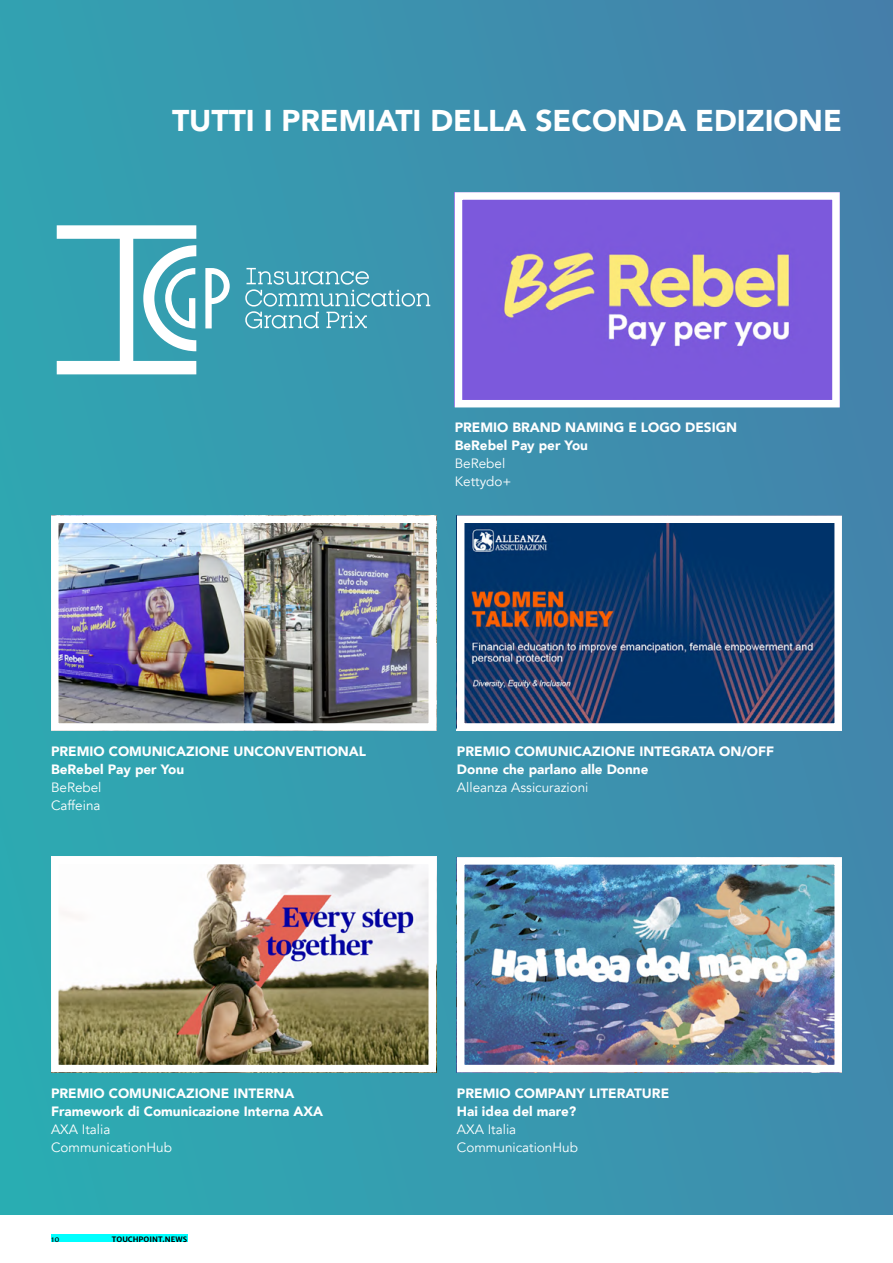
<style>
.page{position:relative;width:893px;height:1263px;background:#fff}
.page>*{position:absolute;margin:0;border:0;box-sizing:border-box;transform-origin:0 0}
.t1{font:900 30px "Avenir";color:#fff}
.t2{font:900 13.5px/18px "Avenir";color:#fff}
.t3{font:13.5px/18px "Avenir";color:#fff}
.t4{font:700 7.5px "Merriweather Sans";color:#000}
.t5{font:7.5px "Merriweather Sans";color:#000}
</style>
<div class="page">
<div style="left:51px;top:1235px;width:136px;height:7px;background:#0ff"></div>
<div style="left:0;top:0;width:893px;height:1215px;background:linear-gradient(to right,#30a7b2,#4384ac)"></div>
<svg style="left:57px;top:225px;width:139px;height:149px"></svg>
<svg style="left:205px;top:268px;width:25px;height:60px"></svg>
<svg style="left:245px;top:268px;width:185px;height:60px;background:#57a7bb"></svg>
<img style="left:60px;top:524px;width:367px;height:198px">
<div style="left:51px;top:515px;width:385px;height:216px;border:8px solid #fff"></div>
<img style="left:466px;top:524px;width:367px;height:198px">
<div style="left:457px;top:515px;width:385px;height:216px;border:8px solid #fff"></div>
<img style="left:60px;top:866px;width:367px;height:197px">
<div style="left:51px;top:857px;width:385px;height:215px;border:8px solid #fff"></div>
<img style="left:466px;top:866px;width:367px;height:197px">
<div style="left:457px;top:857px;width:385px;height:215px;border:8px solid #fff"></div>
<img style="left:464px;top:201px;width:367px;height:197px">
<div style="left:455px;top:192px;width:385px;height:215px;border:8px solid #fff"></div>
<h1 class="t1" style="left:172px;top:94px;width:671px">TUTTI I PREMIATI DELLA SECONDA EDIZIONE</h1>
<p class="t2" style="left:455px;top:418px;width:284px">PREMIO BRAND NAMING E LOGO DESIGN<br>BeRebel Pay per You</p>
<p class="t3" style="left:455px;top:455px;width:58px">BeRebel<br>Kettydo+</p>
<p class="t2" style="left:51px;top:742px;width:317px">PREMIO COMUNICAZIONE UNCONVENTIONAL<br>BeRebel Pay per You</p>
<p class="t3" style="left:51px;top:779px;width:52px">BeRebel<br>Caffeina</p>
<p class="t2" style="left:457px;top:742px;width:319px">PREMIO COMUNICAZIONE INTEGRATA ON/OFF<br>Donne che parlano alle Donne</p>
<p class="t3" style="left:457px;top:779px;width:133px">Alleanza Assicurazioni</p>
<p class="t2" style="left:51px;top:1084px;width:274px">PREMIO COMUNICAZIONE INTERNA<br>Framework di Comunicazione Interna AXA</p>
<p class="t3" style="left:51px;top:1121px;width:123px">AXA Italia<br>CommunicationHub</p>
<p class="t5" style="left:51px;top:1234px;width:10px">10</p>
<p class="t4" style="left:112px;top:1234px;width:77px">TOUCHPOINT.NEWS</p>
<p class="t2" style="left:457px;top:1084px;width:214px">PREMIO COMPANY LITERATURE<br>Hai idea del mare?</p>
<p class="t3" style="left:457px;top:1121px;width:123px">AXA Italia<br>CommunicationHub</p>
</div>
